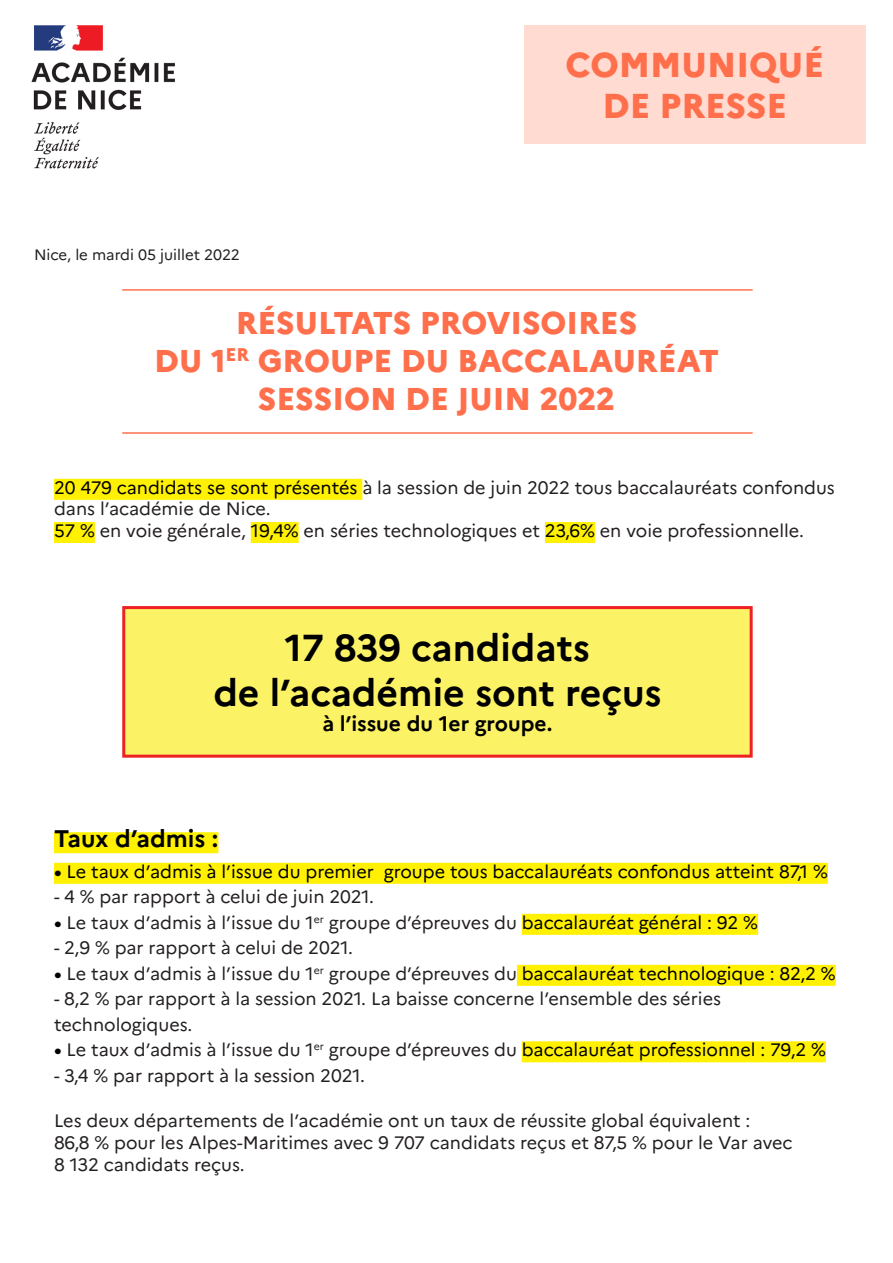
<style>
.page{position:relative;width:893px;height:1263px;background:#fff}
.page>*{position:absolute;margin:0;border:0;box-sizing:border-box;transform-origin:0 0}
.t1{font:700 37.5px "Marianne";color:#000}
.t2{font:800 34.5px "Marianne";color:#ff6f4c}
.t3{font:800 31.5px "Marianne";color:#ff6f4c}
.t4{font:700 24px "Marianne";color:#000}
.t5{font:700 21px "Marianne";color:#000}
.t6{font:18px/21.6px "Marianne";color:#231f20}
.t7{font:18px "Marianne";color:#000}
.t8{font:15px "Marianne";color:#231f20}
.s1{color:#000}
.s2{font-weight:700}
.s3{font-weight:700;color:#000}
</style>
<div class="page">
<img style="left:31px;top:26px;width:144px;height:143px">
<div style="left:524px;top:26px;width:341px;height:118px;background:#ffdbd2"></div>
<hr style="left:122px;top:432px;width:631px;height:2px;background:#ff6f4c">
<hr style="left:122px;top:289px;width:631px;height:2px;background:#ff6f4c">
<div style="left:124px;top:608px;width:627px;height:148px;background:#fbf266"></div>
<div style="left:122px;top:606px;width:631px;height:152px;border:3px solid #ee2123"></div>
<div style="left:54px;top:479px;width:308px;height:21px;background:#fff101"></div>
<div style="left:54px;top:522px;width:41px;height:21px;background:#fff101"></div>
<div style="left:251px;top:522px;width:48px;height:21px;background:#fff101"></div>
<div style="left:545px;top:522px;width:50px;height:21px;background:#fff101"></div>
<div style="left:54px;top:832px;width:164px;height:21px;background:#fff101"></div>
<div style="left:54px;top:863px;width:774px;height:21px;background:#fff101"></div>
<div style="left:522px;top:914px;width:236px;height:21px;background:#fff101"></div>
<div style="left:517px;top:965px;width:319px;height:21px;background:#fff101"></div>
<div style="left:522px;top:1041px;width:304px;height:21px;background:#fff101"></div>
<p class="t8" style="left:34px;top:246px;width:207px">Nice, le mardi 05 juillet 2022</p>
<p class="t2" style="left:565px;top:43px;width:260px">COMMUNIQUÉ</p>
<p class="t2" style="left:602px;top:85px;width:186px">DE PRESSE</p>
<p class="t3" style="left:236px;top:304px;width:403px">RÉSULTATS PROVISOIRES</p>
<p class="t3" style="left:154px;top:341px;width:566px">DU 1<sup>ER</sup> GROUPE DU BACCALAURÉAT</p>
<p class="t3" style="left:258px;top:379px;width:359px">SESSION DE JUIN 2022</p>
<p class="t6" style="left:54px;top:477px;width:782px"><span class="s1">20 479 candidats se sont présentés</span> à la session de juin 2022 tous baccalauréats confondus dans l’académie de Nice.</p>
<p class="t6" style="left:54px;top:520px;width:752px"><span class="s1">57 %</span> en voie générale, <span class="s1">19,4%</span> en séries technologiques et <span class="s1">23,6%</span> en voie professionnelle.</p>
<p class="t1" style="left:285px;top:625px;width:307px">17 839 candidats</p>
<p class="t1" style="left:213px;top:670px;width:450px">de l’académie sont reçus</p>
<p class="t5" style="left:322px;top:711px;width:231px">à l’issue du 1er groupe.</p>
<p class="t4" style="left:54px;top:824px;width:166px">Taux d’admis :</p>
<p class="t7" style="left:54px;top:860px;width:775px"><span class="s2">•</span> Le taux d’admis à l’issue du premier groupe tous baccalauréats confondus atteint 87,1 %</p>
<p class="t6" style="left:54px;top:886px;width:321px">- 4 % par rapport à celui de juin 2021.</p>
<p class="t6" style="left:54px;top:911px;width:706px"><span class="s3">•</span> Le taux d’admis à l’issue du 1<sup>er</sup> groupe d’épreuves du <span class="s1">baccalauréat général : 92 %</span></p>
<p class="t6" style="left:54px;top:937px;width:300px">- 2,9 % par rapport à celui de 2021.</p>
<p class="t6" style="left:54px;top:962px;width:783px"><span class="s3">•</span> Le taux d’admis à l’issue du 1<sup>er</sup> groupe d’épreuves du <span class="s1">baccalauréat technologique : 82,2 %</span></p>
<p class="t6" style="left:54px;top:986px;width:668px;line-height:25.5px">- 8,2 % par rapport à la session 2021. La baisse concerne l’ensemble des séries technologiques.</p>
<p class="t6" style="left:54px;top:1039px;width:773px"><span class="s3">•</span> Le taux d’admis à l’issue du 1<sup>er</sup> groupe d’épreuves du <span class="s1">baccalauréat professionnel : 79,2 %</span></p>
<p class="t6" style="left:54px;top:1064px;width:312px">- 3,4 % par rapport à la session 2021.</p>
<p class="t6" style="left:54px;top:1110px;width:698px">Les deux départements de l’académie ont un taux de réussite global équivalent :</p>
<p class="t6" style="left:54px;top:1132px;width:740px">86,8 % pour les Alpes-Maritimes avec 9 707 candidats reçus et 87,5 % pour le Var avec<br>8 132 candidats reçus.</p>
</div>
